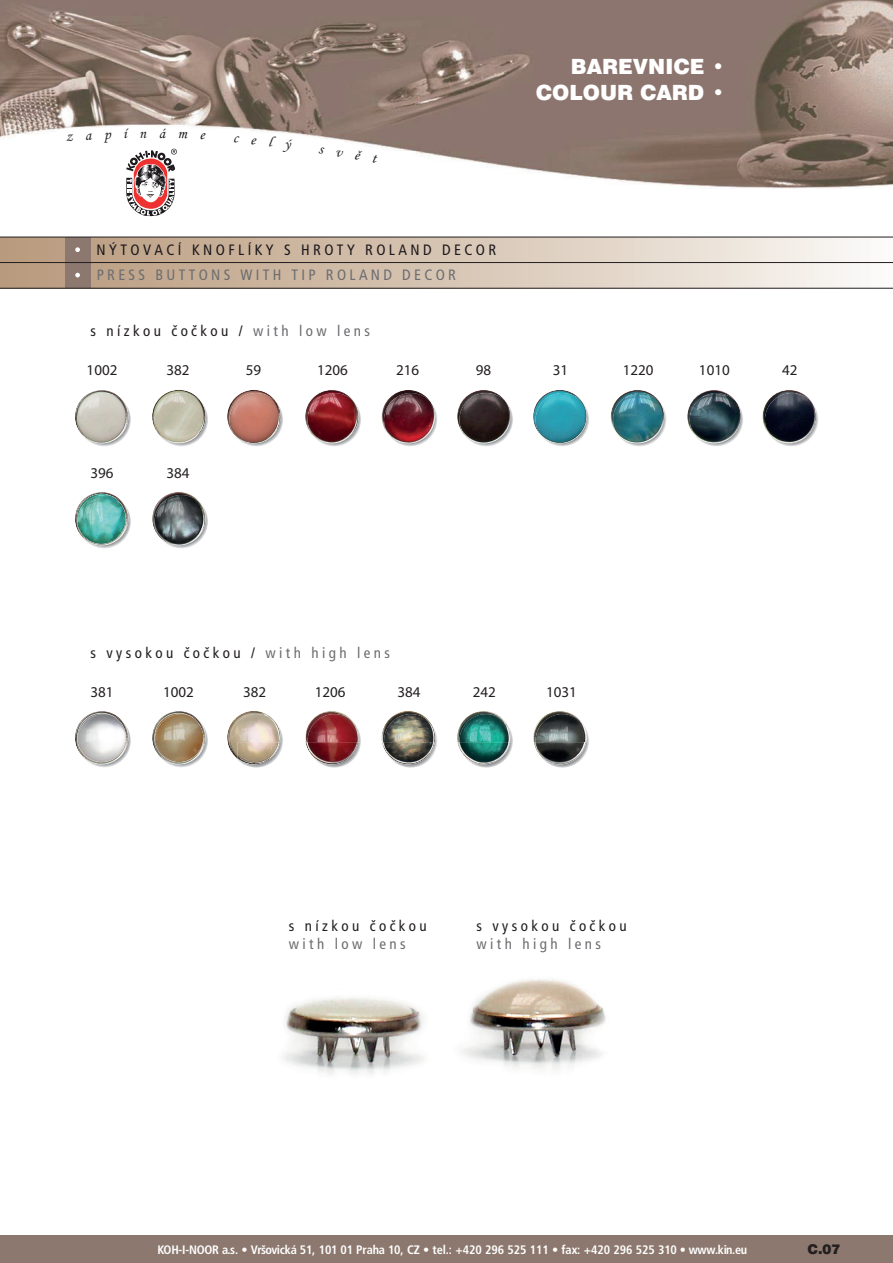
<style>
.page{position:relative;width:893px;height:1263px;background:#fff}
.page>*{position:absolute;margin:0;border:0;box-sizing:border-box;transform-origin:0 0}
.t1{font:21px/25.5px "Swiss 721 AT Black";color:#fff;text-align:right}
.t2{font:15.15px "Monotype Corsiva";color:#231f20}
.t3{font:condensed 15px "Frutiger CE";letter-spacing:.225em;color:#231f20}
.t4{font:15px "Myriad Pro";color:#231f20}
.t5{font:condensed 15px "Frutiger CE";letter-spacing:.22em;color:#6c6d70}
.t6{font:condensed 15px "Frutiger CE";letter-spacing:.225em;color:#1d191d}
.t7{font:13.5px "Swiss 721 AT Black";color:#231f20}
.t8{font:700 condensed 12.3px "Frutiger CE";letter-spacing:-.02em;color:#fff}
.s1{color:#6c6d70}
</style>
<div class="page">
<img style="left:282px;top:979px;width:324px;height:96px">
<img style="left:0;top:0;width:893px;height:189px">
<div style="left:0;top:237px;width:893px;height:51px;background:linear-gradient(to right,#b69678,#faf7f4)"></div>
<img style="left:587px;top:732px;width:2px;height:10px">
<img style="left:550px;top:742px;width:39px;height:26px">
<img style="left:511px;top:732px;width:2px;height:10px">
<img style="left:474px;top:742px;width:39px;height:26px">
<img style="left:457px;top:711px;width:38px;height:31px">
<img style="left:459px;top:714px;width:52px;height:50px">
<img style="left:435px;top:731px;width:2px;height:11px">
<img style="left:398px;top:742px;width:39px;height:26px">
<img style="left:382px;top:711px;width:38px;height:31px">
<img style="left:384px;top:714px;width:51px;height:50px">
<img style="left:237px;top:732px;width:46px;height:28px">
<img style="left:244px;top:742px;width:39px;height:26px">
<img style="left:169px;top:732px;width:39px;height:35px">
<img style="left:169px;top:513px;width:39px;height:35px">
<img style="left:779px;top:410px;width:39px;height:36px">
<img style="left:704px;top:410px;width:39px;height:36px">
<img style="left:627px;top:410px;width:39px;height:36px">
<img style="left:550px;top:410px;width:39px;height:36px">
<img style="left:533px;top:390px;width:39px;height:38px">
<img style="left:536px;top:393px;width:51px;height:50px">
<img style="left:474px;top:411px;width:39px;height:35px">
<img style="left:457px;top:390px;width:39px;height:36px">
<img style="left:459px;top:393px;width:52px;height:50px">
<img style="left:398px;top:410px;width:39px;height:36px">
<img style="left:382px;top:390px;width:39px;height:37px">
<img style="left:384px;top:393px;width:51px;height:50px">
<img style="left:322px;top:411px;width:39px;height:35px">
<img style="left:244px;top:411px;width:39px;height:35px">
<img style="left:227px;top:390px;width:39px;height:38px">
<img style="left:230px;top:393px;width:51px;height:50px">
<img style="left:92px;top:408px;width:39px;height:38px">
<img style="left:75px;top:390px;width:38px;height:36px">
<img style="left:77px;top:393px;width:51px;height:50px">
<div style="left:65px;top:237px;width:25px;height:25px;background:#8c786e"></div>
<svg style="left:75px;top:247px;width:5px;height:5px"></svg>
<div style="left:65px;top:262px;width:25px;height:26px;background:#8c786e"></div>
<svg style="left:75px;top:273px;width:5px;height:4px"></svg>
<hr style="left:0;top:288px;width:893px;height:1px;background:#231f20">
<hr style="left:0;top:262px;width:893px;height:1px;background:#231f20">
<hr style="left:0;top:237px;width:893px;height:1px;background:#231f20">
<img style="left:169px;top:411px;width:39px;height:35px">
<img style="left:152px;top:390px;width:39px;height:38px">
<img style="left:155px;top:393px;width:51px;height:50px">
<img style="left:305px;top:390px;width:39px;height:38px">
<img style="left:308px;top:393px;width:51px;height:50px">
<img style="left:611px;top:390px;width:39px;height:37px">
<img style="left:613px;top:393px;width:51px;height:50px">
<img style="left:687px;top:390px;width:39px;height:38px">
<img style="left:690px;top:393px;width:51px;height:50px">
<img style="left:762px;top:390px;width:39px;height:37px">
<img style="left:765px;top:393px;width:51px;height:50px">
<img style="left:92px;top:510px;width:39px;height:38px">
<img style="left:75px;top:492px;width:40px;height:36px">
<img style="left:77px;top:496px;width:51px;height:49px">
<img style="left:77px;top:494px;width:35px;height:31px">
<img style="left:77px;top:495px;width:49px;height:49px;border-radius:50%">
<img style="left:152px;top:492px;width:39px;height:38px">
<img style="left:155px;top:495px;width:51px;height:50px">
<img style="left:92px;top:729px;width:39px;height:38px">
<img style="left:75px;top:711px;width:40px;height:36px">
<img style="left:77px;top:715px;width:51px;height:49px">
<img style="left:77px;top:713px;width:33px;height:20px">
<img style="left:77px;top:714px;width:49px;height:48px;border-radius:50%">
<img style="left:152px;top:711px;width:40px;height:38px">
<img style="left:155px;top:715px;width:51px;height:49px">
<img style="left:154px;top:713px;width:34px;height:27px">
<img style="left:155px;top:714px;width:48px;height:48px;border-radius:50%">
<img style="left:227px;top:711px;width:39px;height:38px">
<img style="left:230px;top:714px;width:51px;height:45px">
<img style="left:238px;top:742px;width:42px;height:22px">
<img style="left:359px;top:732px;width:2px;height:10px">
<img style="left:322px;top:742px;width:39px;height:26px">
<img style="left:305px;top:711px;width:38px;height:31px">
<svg style="left:305px;top:742px;width:3px;height:7px"></svg>
<img style="left:308px;top:714px;width:51px;height:50px">
<img style="left:533px;top:711px;width:39px;height:31px">
<img style="left:536px;top:714px;width:51px;height:50px">
<div style="left:0;top:1236px;width:893px;height:27px;background:#8c786e"></div>
<svg style="left:355px;top:150px;width:7px;height:10px"></svg>
<svg style="left:66px;top:133px;width:26px;height:8px"></svg>
<svg style="left:104px;top:133px;width:8px;height:10px"></svg>
<svg style="left:124px;top:129px;width:64px;height:88px"></svg>
<svg style="left:201px;top:133px;width:5px;height:7px"></svg>
<svg style="left:234px;top:136px;width:5px;height:6px"></svg>
<svg style="left:251px;top:138px;width:6px;height:6px"></svg>
<svg style="left:269px;top:136px;width:23px;height:17px"></svg>
<svg style="left:319px;top:147px;width:24px;height:10px"></svg>
<svg style="left:373px;top:155px;width:5px;height:8px"></svg>
<p class="t2" style="left:159px;top:124px;width:8px">á</p>
<h1 class="t1" style="left:536px;top:57px;width:190px">BAREVNICE •<br>COLOUR CARD •</h1>
<p class="t6" style="left:97px;top:241px;width:401px">NÝTOVACÍ KNOFLÍKY S HROTY ROLAND DECOR</p>
<p class="t5" style="left:97px;top:266px;width:361px">PRESS BUTTONS WITH TIP ROLAND DECOR</p>
<p class="t3" style="left:91px;top:322px;width:281px">s nízkou čočkou / <span class="s1">with low lens</span></p>
<p class="t4" style="left:87px;top:361px;width:32px">1002</p>
<p class="t4" style="left:167px;top:361px;width:25px">382</p>
<p class="t4" style="left:246px;top:361px;width:17px">59</p>
<p class="t4" style="left:317px;top:361px;width:32px">1206</p>
<p class="t4" style="left:396px;top:361px;width:25px">216</p>
<p class="t4" style="left:476px;top:361px;width:17px">98</p>
<p class="t4" style="left:553px;top:361px;width:17px">31</p>
<p class="t4" style="left:623px;top:361px;width:32px">1220</p>
<p class="t4" style="left:91px;top:464px;width:25px">396</p>
<p class="t4" style="left:167px;top:464px;width:25px">384</p>
<p class="t4" style="left:699px;top:361px;width:32px">1010</p>
<p class="t4" style="left:782px;top:361px;width:17px">42</p>
<p class="t3" style="left:91px;top:644px;width:301px">s vysokou čočkou / <span class="s1">with high lens</span></p>
<p class="t4" style="left:91px;top:683px;width:25px">381</p>
<p class="t4" style="left:243px;top:683px;width:25px">382</p>
<p class="t4" style="left:315px;top:683px;width:32px">1206</p>
<p class="t4" style="left:398px;top:683px;width:25px">384</p>
<p class="t4" style="left:473px;top:683px;width:25px">242</p>
<p class="t4" style="left:546px;top:683px;width:32px">1031</p>
<p class="t4" style="left:163px;top:683px;width:32px">1002</p>
<p class="t3" style="left:289px;top:917px;width:139px">s nízkou čočkou</p>
<p class="t5" style="left:289px;top:935px;width:118px">with low lens</p>
<p class="t3" style="left:477px;top:917px;width:152px">s vysokou čočkou</p>
<p class="t5" style="left:477px;top:935px;width:126px">with high lens</p>
<p class="t8" style="left:158px;top:1242px;width:591px">KOH-I-NOOR a.s. • Vršovická 51, 101 01 Praha 10, CZ • tel.: +420 296 525 111 • fax: +420 296 525 310 • www.kin.eu</p>
<p class="t7" style="left:808px;top:1244px;width:34px">C.07</p>
</div>
